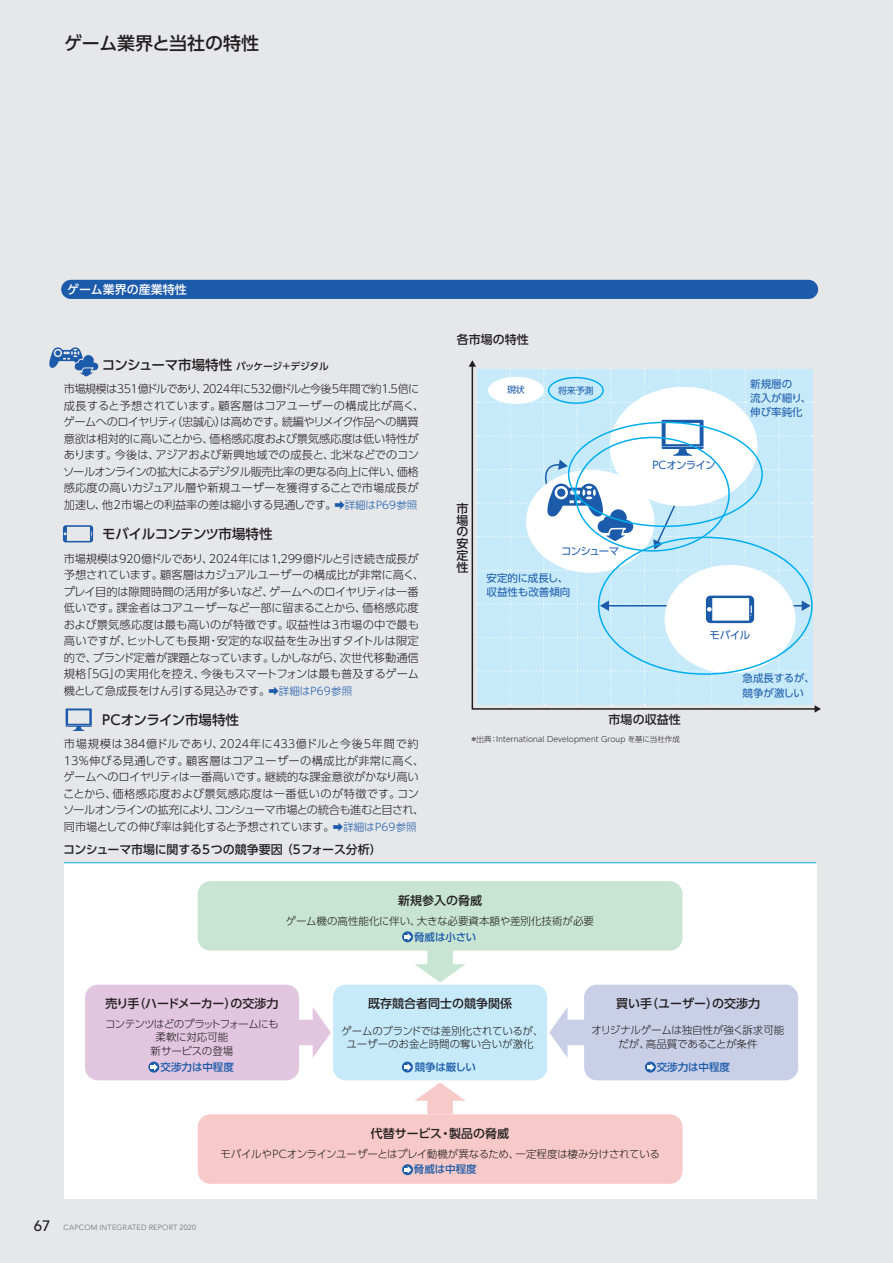
<style>
.page{position:relative;width:893px;height:1263px;background:#e6e7e9}
.page>*{position:absolute;margin:0;border:0;box-sizing:border-box;transform-origin:0 0}
.t1{font:500 18px "UD Shin Go Pro";letter-spacing:-.005em;color:#231f20}
.t2{font:500 13.5px "UD Shin Go Pro";letter-spacing:-.03em;color:#231f20}
.t3{font:500 13.5px "UD Shin Go Pro";letter-spacing:-.01em;color:#231f20}
.t4{font:500 12px/11.9px "UD Shin Go Pro";color:#231f20;text-align:justify}
.t5{font:500 12px "UD Shin Go Pro";letter-spacing:-.035em;color:#231f20}
.t6{font:500 12px "UD Shin Go Pro";color:#fff}
.t7{font:300 11.25px/16.5px "UD Shin Go Pro";letter-spacing:-.02em;color:#231f20}
.t8{font:300 10.5px/13.5px "UD Shin Go Pro";letter-spacing:-.02em;color:#231f20;text-align:center}
.t9{font:10.5px/14.2px "UD Shin Go Pro";letter-spacing:-.015em;color:#1c5baa}
.t10{font:500 10.5px "UD Shin Go Pro";letter-spacing:-.01em;color:#1c5baa}
.t11{font:300 10.5px/13.5px "UD Shin Go Pro";letter-spacing:-.04em;color:#231f20;text-align:center}
.t12{font:300 10.5px "UD Shin Go Pro";color:#231f20}
.t13{font:10.5px "UD Shin Go Pro";letter-spacing:-.075em;color:#1c5baa}
.t14{font:9px "UD Shin Go Pro";letter-spacing:-.02em;color:#1c5baa}
.t15{font:300 7.5px "UD Shin Go Pro";letter-spacing:.01em;color:#231f20}
.t16{font:300 7.5px "Avenir LT Std";letter-spacing:.025em;color:#6c6d70}
.s1{font-size:9.75px}
.s2{font-size:10.5px;color:#1c5baa}
.s3{font-weight:500;font-size:15px;color:#231f20}
</style>
<div class="page">
<div style="left:64px;top:863px;width:752px;height:336px;background:#fff"></div>
<div style="left:198px;top:1114px;width:484px;height:70px;background:#f8c9c9;border-radius:13px"></div>
<div style="left:85px;top:984px;width:214px;height:96px;background:#e2c6df;border-radius:13px"></div>
<div style="left:198px;top:881px;width:484px;height:69px;background:#c8e5d3;border-radius:13px"></div>
<div style="left:584px;top:984px;width:214px;height:96px;background:#cacfe8;border-radius:13px"></div>
<svg style="left:66px;top:708px;width:26px;height:23px"></svg>
<svg style="left:49px;top:347px;width:50px;height:30px"></svg>
<hr style="left:64px;top:862px;width:752px;height:1px;background:#00afe1">
<div style="left:333px;top:984px;width:214px;height:96px;background:#c6eafa;border-radius:13px"></div>
<svg style="left:299px;top:1007px;width:32px;height:51px"></svg>
<svg style="left:415px;top:1082px;width:50px;height:32px"></svg>
<svg style="left:549px;top:1007px;width:35px;height:51px"></svg>
<svg style="left:402px;top:931px;width:11px;height:11px"></svg>
<svg style="left:404px;top:933px;width:62px;height:49px"></svg>
<svg style="left:402px;top:1164px;width:11px;height:11px"></svg>
<svg style="left:404px;top:1166px;width:7px;height:7px"></svg>
<svg style="left:148px;top:1061px;width:11px;height:11px"></svg>
<svg style="left:151px;top:1063px;width:7px;height:8px"></svg>
<svg style="left:645px;top:1061px;width:11px;height:11px"></svg>
<svg style="left:647px;top:1063px;width:7px;height:8px"></svg>
<svg style="left:402px;top:1061px;width:11px;height:11px"></svg>
<svg style="left:404px;top:1063px;width:7px;height:8px"></svg>
<div style="left:61px;top:280px;width:757px;height:19px;background:#1c5baa;border-radius:10px"></div>
<svg style="left:63px;top:525px;width:30px;height:17px"></svg>
<svg style="left:469px;top:360px;width:352px;height:353px;background:#cfe9f5"></svg>
<h1 class="t1" style="left:64px;top:28px;width:197px">ゲーム業界と当社の特性</h1>
<p class="t6" style="left:67px;top:280px;width:121px">ゲーム業界の産業特性</p>
<p class="t3" style="left:102px;top:354px;width:229px">コンシューマ市場特性<span class="s1">パッケージ+デジタル</span></p>
<p class="t7" style="left:63px;top:380px;width:363px">市場規模は351億ドルであり、2024年に532億ドルと今後5年間で約1.5倍に成長すると予想されています。顧客層はコアユーザーの構成比が高く、ゲームへのロイヤリティ（忠誠心）は高めです。続編やリメイク作品への購買意欲は相対的に高いことから、価格感応度および景気感応度は低い特性があります。今後は、アジアおよび新興地域での成長と、北米などでのコンソールオンラインの拡大によるデジタル販売比率の更なる向上に伴い、価格感応度の高いカジュアル層や新規ユーザーを獲得することで市場成長が加速し、他2市場との利益率の差は縮小する見通しです。<span class="s2">➡詳細はP69参照</span></p>
<p class="t2" style="left:102px;top:523px;width:172px">モバイルコンテンツ市場特性</p>
<p class="t7" style="left:64px;top:550px;width:362px">市場規模は920億ドルであり、2024年には1,299億ドルと引き続き成長が予想されています。顧客層はカジュアルユーザーの構成比が非常に高く、プレイ目的は隙間時間の活用が多いなど、ゲームへのロイヤリティは一番低いです。課金者はコアユーザーなど一部に留まることから、価格感応度および景気感応度は最も高いのが特徴です。収益性は3市場の中で最も高いですが、ヒットしても長期・安定的な収益を生み出すタイトルは限定的で、ブランド定着が課題となっています。しかしながら、次世代移動通信規格「5G」の実用化を控え、今後もスマートフォンは最も普及するゲーム機として急成長をけん引する見込みです。<span class="s2">➡詳細はP69参照</span></p>
<p class="t4" style="left:457px;top:333px;width:74px">各市場の特性</p>
<p class="t14" style="left:507px;top:383px;width:19px">現状</p>
<p class="t14" style="left:558px;top:383px;width:37px">将来予測</p>
<p class="t4" style="left:456px;top:502px;width:13px">市場の安定性</p>
<p class="t9" style="left:561px;top:544px;width:60px">コンシューマ</p>
<p class="t9" style="left:487px;top:571px;width:85px">安定的に成長し、収益性も改善傾向</p>
<p class="t13" style="left:652px;top:457px;width:65px">PCオンライン</p>
<p class="t9" style="left:750px;top:376px;width:63px">新規層の<br>流入が細り、伸び率鈍化</p>
<p class="t9" style="left:710px;top:627px;width:42px">モバイル</p>
<p class="t9" style="left:743px;top:671px;width:74px">急成長するが、競争が激しい</p>
<p class="t2" style="left:102px;top:709px;width:138px">PCオンライン市場特性</p>
<p class="t7" style="left:63px;top:735px;width:363px">市場規模は384億ドルであり、2024年に433億ドルと今後5年間で約13％伸びる見通しです。顧客層はコアユーザーの構成比が非常に高く、ゲームへのロイヤリティは一番高いです。継続的な課金意欲がかなり高いことから、価格感応度および景気感応度は一番低いのが特徴です。コンソールオンラインの拡充により、コンシューマ市場との統合も進むと目され、同市場としての伸び率は鈍化すると予想されています。<span class="s2">➡詳細はP69参照</span></p>
<p class="t4" style="left:63px;top:843px;width:320px">コンシューマ市場に関する5つの競争要因 （5フォース分析）</p>
<p class="t4" style="left:398px;top:894px;width:86px">新規参入の脅威</p>
<p class="t12" style="left:286px;top:912px;width:310px">ゲーム機の高性能化に伴い、大きな必要資本額や差別化技術が必要</p>
<p class="t10" style="left:404px;top:928px;width:74px">　脅威は小さい</p>
<p class="t4" style="left:609px;top:713px;width:74px">市場の収益性</p>
<p class="t15" style="left:470px;top:733px;width:211px">＊出典：International Development Group を基に当社作成</p>
<p class="t5" style="left:105px;top:993px;width:175px">売り手（ハードメーカー）の交渉力</p>
<p class="t11" style="left:105px;top:1017px;width:175px">コンテンツはどのプラットフォームにも柔軟に対応可能<br>新サービスの登場</p>
<p class="t10" style="left:150px;top:1058px;width:85px">　交渉力は中程度</p>
<p class="t4" style="left:368px;top:997px;width:146px">既存競合者同士の競争関係</p>
<p class="t8" style="left:342px;top:1023px;width:203px">ゲームのブランドでは差別化されているが、ユーザーのお金と時間の奪い合いが激化</p>
<p class="t10" style="left:404px;top:1058px;width:73px">　競争は厳しい</p>
<p class="t4" style="left:616px;top:997px;width:145px">買い手（ユーザー）の交渉力</p>
<p class="t8" style="left:591px;top:1023px;width:194px">オリジナルゲームは独自性が強く訴求可能だが、高品質であることが条件</p>
<p class="t10" style="left:646px;top:1058px;width:85px">　交渉力は中程度</p>
<p class="t16" style="left:34px;top:1223px;width:163px"><span class="s3">67</span> CAPCOM INTEGRATED REPORT 2020</p>
<p class="t4" style="left:371px;top:1127px;width:140px">代替サービス・製品の脅威</p>
<p class="t8" style="left:221px;top:1147px;width:441px">モバイルやPCオンラインユーザーとはプレイ動機が異なるため、一定程度は棲み分けされている</p>
<p class="t10" style="left:403px;top:1161px;width:75px">　脅威は中程度</p>
</div>
